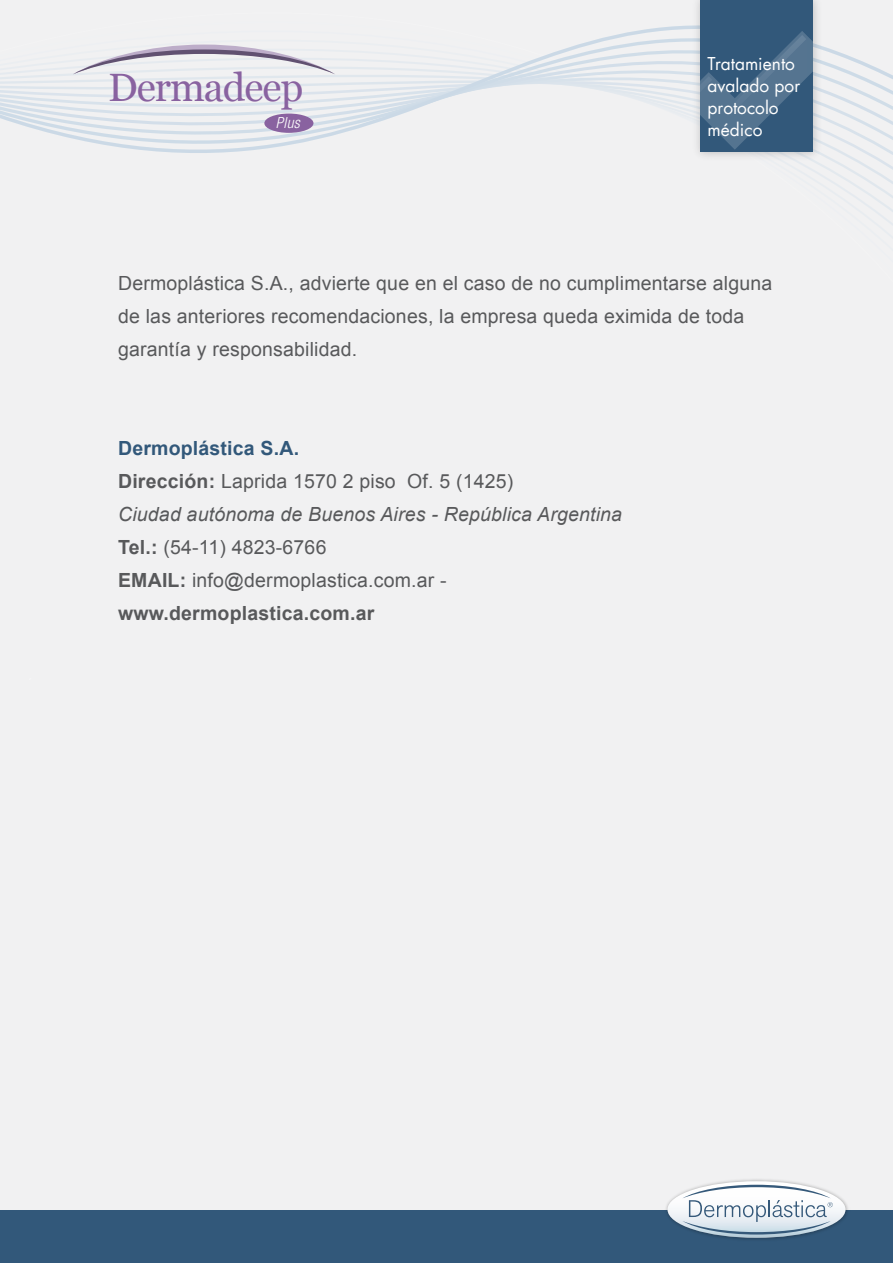
<style>
.page{position:relative;width:893px;height:1263px;background:#f1f1f2}
.page>*{position:absolute;margin:0;border:0;box-sizing:border-box;transform-origin:0 0}
.t1{font:39.6px "Georgia";letter-spacing:-.025em;color:#8962a0}
.t2{font:19.5px/33px "Arial";letter-spacing:.01em;color:#58595b}
.t3{font:17.4px/22px "Futura LT";color:#fff}
.t4{font:italic 300 condensed 15.3px "Helvetica Neue LT Std";color:#fff}
.s1{font-weight:700;color:#32587a}
.s2{font-weight:700}
.s3{font-style:italic}
</style>
<div class="page">
<svg style="left:0;top:25px;width:893px;height:128px"></svg>
<img style="left:688px;top:0;width:138px;height:165px">
<div style="left:700px;top:0;width:113px;height:152px;background:#32587a"></div>
<svg style="left:700px;top:31px;width:113px;height:119px"></svg>
<div style="left:0;top:1210px;width:893px;height:53px;background:#32587a"></div>
<img style="left:666px;top:1179px;width:182px;height:61px">
<svg style="left:667px;top:1182px;width:179px;height:56px"></svg>
<svg style="left:682px;top:1185px;width:151px;height:49px"></svg>
<svg style="left:73px;top:45px;width:262px;height:29px"></svg>
<div style="left:264px;top:114px;width:49px;height:19px;background:#8962a0;border-radius:50%"></div>
<h1 class="t1" style="left:108px;top:63px;width:197px">Dermadeep</h1>
<p class="t4" style="left:276px;top:114px;width:26px">Plus</p>
<p class="t3" style="left:708px;top:53px;width:94px">Tratamiento avalado por protocolo médico</p>
<p class="t2" style="left:118px;top:267px;width:656px">Dermoplástica S.A., advierte que en el caso de no cumplimentarse alguna de las anteriores recomendaciones, la empresa queda eximida de toda garantía y responsabilidad.</p>
<p class="t2" style="left:118px;top:432px;width:506px"><span class="s1">Dermoplástica S.A.<br></span><span class="s2">Dirección:</span> Laprida 1570 2 piso Of. 5 (1425)<br><span class="s3">Ciudad autónoma de Buenos Aires - República Argentina </span><span class="s2">Tel.:</span> (54-11) 4823-6766<br><span class="s2">EMAIL:</span> info@dermoplastica.com.ar - <span class="s2">www.dermoplastica.com.ar</span></p>
</div>
